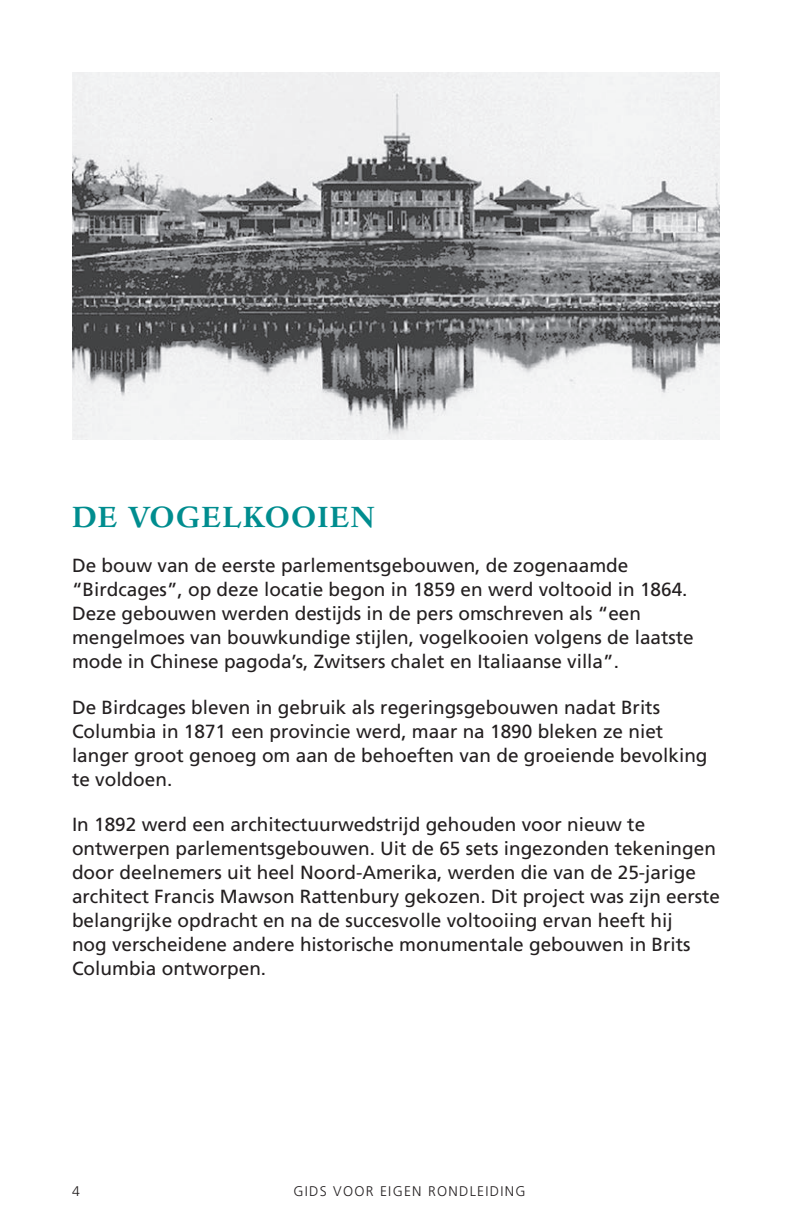
<style>
.page{position:relative;width:792px;height:1224px;background:#fff}
.page>*{position:absolute;margin:0;border:0;box-sizing:border-box;transform-origin:0 0}
.t1{font:700 34px "Dante MT Pro";letter-spacing:.035em;color:#008d8f}
.t2{font:19px/24px "Frutiger LT Std";color:#231f20}
.t3{font:300 14px "Frutiger LT Std";letter-spacing:.09em;color:#231f20}
</style>
<div class="page">
<img style="left:72px;top:72px;width:648px;height:367px">
<h1 class="t1" style="left:72px;top:497px;width:304px">DE VOGELKOOIEN</h1>
<p class="t2" style="left:72px;top:554px;width:623px">De bouw van de eerste parlementsgebouwen, de zogenaamde “Birdcages”, op deze locatie begon in 1859 en werd voltooid in 1864.<br>Deze gebouwen werden destijds in de pers omschreven als “een mengelmoes van bouwkundige stijlen, vogelkooien volgens de laatste mode in Chinese pagoda’s, Zwitsers chalet en Italiaanse villa”.</p>
<p class="t2" style="left:72px;top:695px;width:637px">De Birdcages bleven in gebruik als regeringsgebouwen nadat Brits Columbia in 1871 een provincie werd, maar na 1890 bleken ze niet langer groot genoeg om aan de behoeften van de groeiende bevolking te voldoen.</p>
<p class="t2" style="left:72px;top:813px;width:650px">In 1892 werd een architectuurwedstrijd gehouden voor nieuw te ontwerpen parlementsgebouwen. Uit de 65 sets ingezonden tekeningen door deelnemers uit heel Noord-Amerika, werden die van de 25-jarige architect Francis Mawson Rattenbury gekozen. Dit project was zijn eerste belangrijke opdracht en na de succesvolle voltooiing ervan heeft hij<br>nog verscheidene andere historische monumentale gebouwen in Brits Columbia ontworpen.</p>
<p class="t3" style="left:72px;top:1183px;width:9px">4</p>
<p class="t3" style="left:294px;top:1183px;width:233px">GIDS VOOR EIGEN RONDLEIDING</p>
</div>
